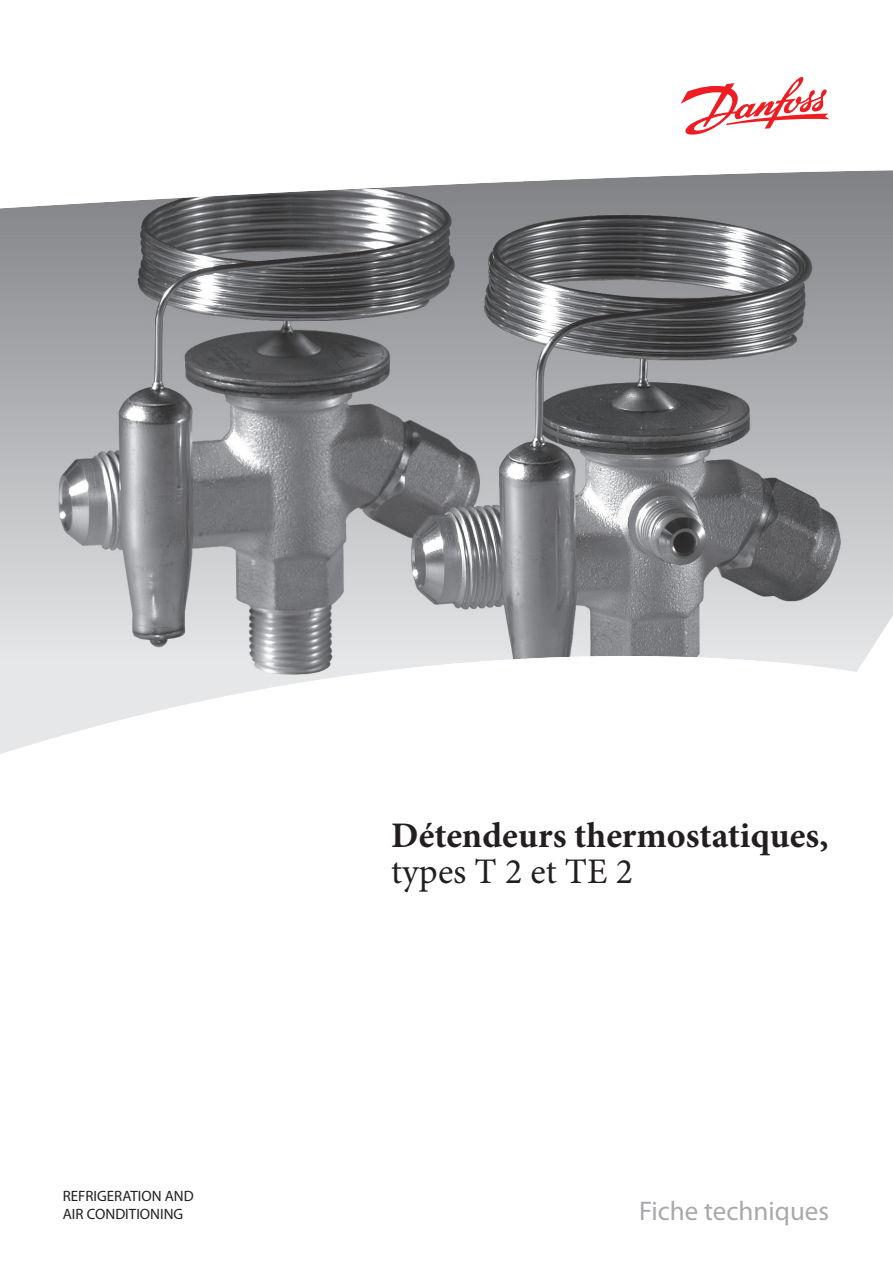
<style>
.page{position:relative;width:893px;height:1263px;background:#fff}
.page>*{position:absolute;margin:0;border:0;box-sizing:border-box;transform-origin:0 0}
.t1{font:700 36px "Minion Pro";color:#231f20}
.t2{font:36px "Minion Pro";color:#231f20}
.t3{font:27px "Myriad Pro";color:#a8a9ad}
.t4{font:15px/18px "Myriad Pro";color:#231f20}
</style>
<div class="page">
<svg style="left:681px;top:77px;width:148px;height:58px"></svg>
<img style="left:0;top:170px;width:893px;height:530px">
<img style="left:0;top:700px;width:206px;height:54px">
<h1 class="t1" style="left:391px;top:814px;width:439px">Détendeurs thermostatiques,</h1>
<h1 class="t2" style="left:391px;top:850px;width:243px">types T 2 et TE 2</h1>
<p class="t4" style="left:63px;top:1187px;width:133px">REFRIGERATION AND<br>AIR CONDITIONING</p>
<h2 class="t3" style="left:639px;top:1196px;width:192px">Fiche techniques</h2>
</div>
